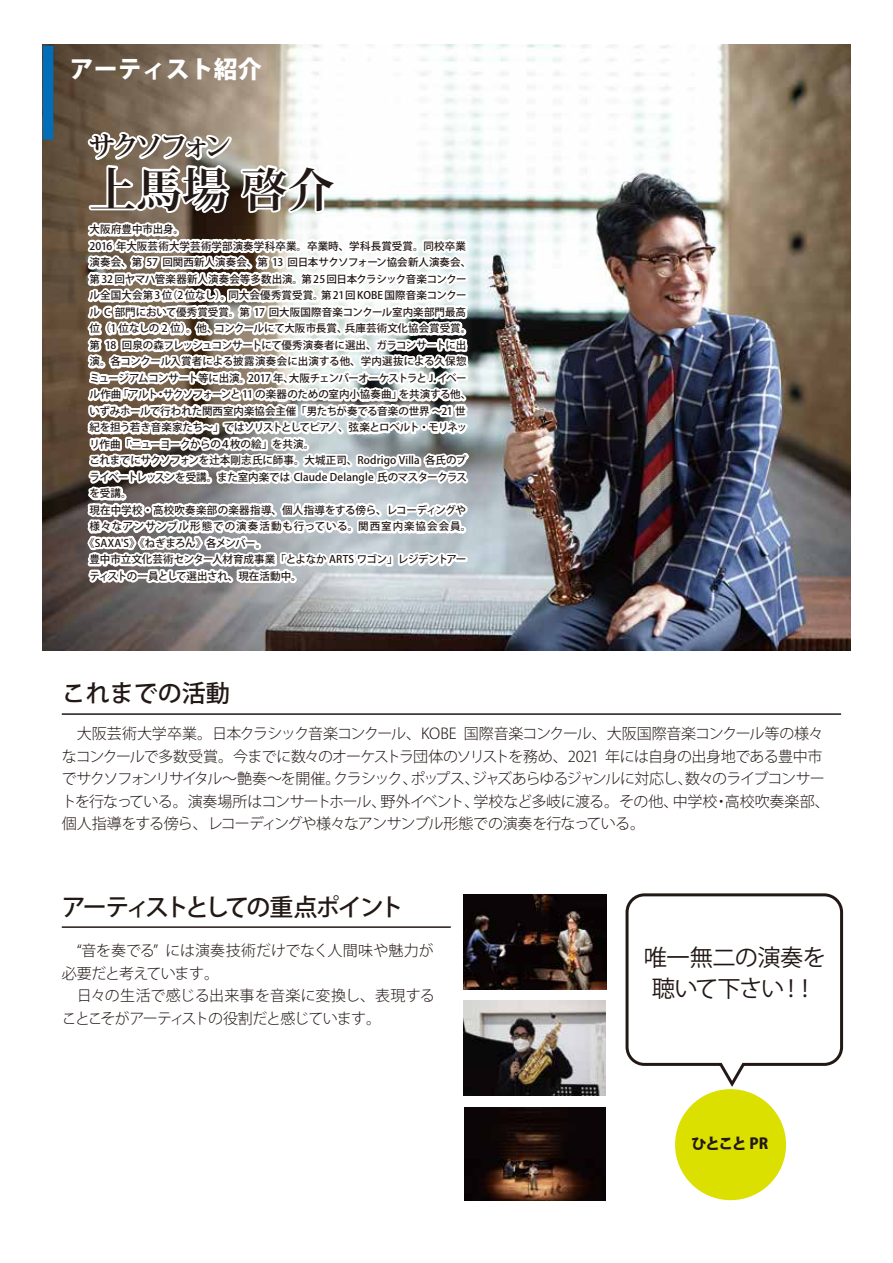
<style>
.page{position:relative;width:893px;height:1263px;background:#fff}
.page>*{position:absolute;margin:0;border:0;box-sizing:border-box;transform-origin:0 0}
.t1{font:700 46.5px "Koz Min Pro";color:#221815}
.t2{font:700 27px "Koz Min Pro";letter-spacing:-.14em;color:#221815}
.t3{font:500 24px "Koz Go Pro";letter-spacing:-.125em;color:#221815}
.t4{font:800 24px "Koz Go Pro";color:#fff}
.t5{font:500 24px "Koz Go Pro";color:#221815}
.t6{font:23.25px/31.5px "Koz Go Pro";letter-spacing:-.025em;color:#221815;text-align:center}
.t7{font:300 15px/22.5px "Koz Go Pro";letter-spacing:-.045em;color:#221815}
.t8{font:800 15px "Koz Go Pro";letter-spacing:-.1em;color:#221815}
.t9{font:500 10.5px "Koz Go Pro";letter-spacing:-.005em;color:#221815}
.t10{font:500 10.5px "Koz Go Pro";letter-spacing:-.04em;color:#221815}
.t11{font:500 10.5px "Koz Go Pro";letter-spacing:-.045em;color:#221815}
.t12{font:500 10.5px "Koz Go Pro";letter-spacing:-.05em;color:#221815}
.t13{font:500 10.5px "Koz Go Pro";letter-spacing:.015em;color:#221815}
.t14{font:500 10.5px "Koz Go Pro";letter-spacing:.085em;color:#221815}
.t15{font:500 10.5px "Koz Go Pro";letter-spacing:-.035em;color:#221815}
.t16{font:500 10.5px "Koz Go Pro";letter-spacing:-.025em;color:#221815}
</style>
<div class="page">
<img style="left:43px;top:44px;width:807px;height:606px">
<svg style="left:61px;top:91px;width:427px;height:560px"></svg>
<div style="left:289px;top:576px;width:8px;height:7px;border:4px solid #fff;border-radius:50%"></div>
<div style="left:290px;top:576px;width:6px;height:7px;border:4px solid #fff;border-radius:50%"></div>
<hr style="left:62px;top:926px;width:389px;height:2px;background:#221815">
<hr style="left:62px;top:713px;width:779px;height:2px;background:#221815">
<div style="left:675px;top:1089px;width:111px;height:111px;background:#dbe000;border-radius:50%"></div>
<svg style="left:625px;top:893px;width:219px;height:197px"></svg>
<div style="left:43px;top:46px;width:10px;height:93px;background:#036eb8"></div>
<img style="left:464px;top:895px;width:142px;height:95px">
<img style="left:464px;top:1001px;width:142px;height:94px">
<img style="left:464px;top:1108px;width:141px;height:93px">
<h3 class="t4" style="left:70px;top:54px;width:194px">アーティスト紹介</h3>
<h2 class="t2" style="left:89px;top:127px;width:144px">サクソフォン</h2>
<h1 class="t1" style="left:90px;top:156px;width:247px">上馬場 啓介</h1>
<p class="t9" style="left:90px;top:223px;width:96px">大阪府豊中市出身。</p>
<p class="t9" style="left:90px;top:239px;width:378px">2016 年大阪芸術大学芸術学部演奏学科卒業。卒業時、学科長賞受賞。同校卒業</p>
<p class="t9" style="left:90px;top:256px;width:383px">演奏会、第 57 回関西新人演奏会、第 13 回日本サクソフォーン協会新人演奏会、</p>
<p class="t9" style="left:90px;top:272px;width:379px">第 32 回ヤマハ管楽器新人演奏会等多数出演。第 25 回日本クラシック音楽コンクー</p>
<p class="t9" style="left:90px;top:289px;width:379px">ル全国大会第 3位（2 位なし）。同大会優秀賞受賞。第 21回 KOBE 国際音楽コンクー</p>
<p class="t9" style="left:90px;top:305px;width:378px">ル C 部門において優秀賞受賞。第 17 回大阪国際音楽コンクール室内楽部門最高</p>
<p class="t9" style="left:90px;top:322px;width:383px">位（1 位なしの 2 位）。他、コンクールにて大阪市長賞、兵庫芸術文化協会賞受賞。</p>
<p class="t10" style="left:90px;top:338px;width:378px">第 18 回泉の森フレッシュコンサートにて優秀演奏者に選出、ガラコンサートに出</p>
<p class="t9" style="left:90px;top:355px;width:379px">演。各コンクール入賞者による披露演奏会に出演する他、学内選抜による久保惣</p>
<p class="t11" style="left:90px;top:371px;width:379px">ミュージアムコンサート等に出演。2017 年、大阪チェンバーオーケストラと J. イベー</p>
<p class="t9" style="left:90px;top:388px;width:383px">ル作曲「アルト・サクソフォーンと 11 の楽器のための室内小協奏曲」を共演する他、</p>
<p class="t9" style="left:90px;top:404px;width:378px">いずみホールで行われた関西室内楽協会主催「男たちが奏でる音楽の世界 ～21 世</p>
<p class="t12" style="left:90px;top:421px;width:379px">紀を担う若き音楽家たち～」ではソリストとしてピアノ、弦楽とロベルト・モリネッ</p>
<p class="t10" style="left:90px;top:437px;width:226px">リ作曲「ニューヨークからの４枚の絵」を共演。</p>
<p class="t9" style="left:90px;top:454px;width:378px">これまでにサクソフォンを辻本剛志氏に師事。大城正司、Rodrigo Villa 各氏のプ</p>
<p class="t9" style="left:90px;top:470px;width:379px">ライベートレッスンを受講。また室内楽では Claude Delangle 氏のマスタークラス</p>
<p class="t9" style="left:90px;top:487px;width:44px">を受講。</p>
<p class="t13" style="left:90px;top:503px;width:378px">現在中学校・高校吹奏楽部の楽器指導、個人指導をする傍ら、レコーディングや</p>
<p class="t14" style="left:90px;top:520px;width:383px">様々なアンサンブル形態での演奏活動も行っている。関西室内楽協会会員。</p>
<p class="t15" style="left:84px;top:536px;width:183px">《SAXA'S》《ねぎまろん》各メンバー。</p>
<p class="t9" style="left:90px;top:553px;width:378px">豊中市立文化芸術センター人材育成事業「とよなか ARTS ワゴン」レジデントアー</p>
<p class="t16" style="left:90px;top:569px;width:214px">ティストの一員として選出され、現在活動中。</p>
<h3 class="t5" style="left:62px;top:677px;width:169px">これまでの活動</h3>
<p class="t7" style="left:62px;top:723px;width:770px">　大阪芸術大学卒業。日本クラシック音楽コンクール、KOBE 国際音楽コンクール、大阪国際音楽コンクール等の様々なコンクールで多数受賞。今までに数々のオーケストラ団体のソリストを務め、2021 年には自身の出身地である豊中市でサクソフォンリサイタル～艶奏～を開催。クラシック、ポップス、ジャズあらゆるジャンルに対応し、数々のライブコンサートを行なっている。演奏場所はコンサートホール、野外イベント、学校など多岐に渡る。その他、中学校・高校吹奏楽部、個人指導をする傍ら、レコーディングや様々なアンサンブル形態での演奏を行なっている。</p>
<h3 class="t3" style="left:62px;top:892px;width:343px">アーティストとしての重点ポイント</h3>
<h3 class="t7" style="left:62px;top:940px;width:375px">　“音を奏でる” には演奏技術だけでなく人間味や魅力が必要だと考えています。<br>　日々の生活で感じる出来事を音楽に変換し、表現することこそがアーティストの役割だと感じています。</h3>
<h3 class="t6" style="left:644px;top:942px;width:184px">唯一無二の演奏を聴いて下さい！！</h3>
<h3 class="t8" style="left:691px;top:1134px;width:78px">ひとこと PR</h3>
</div>
